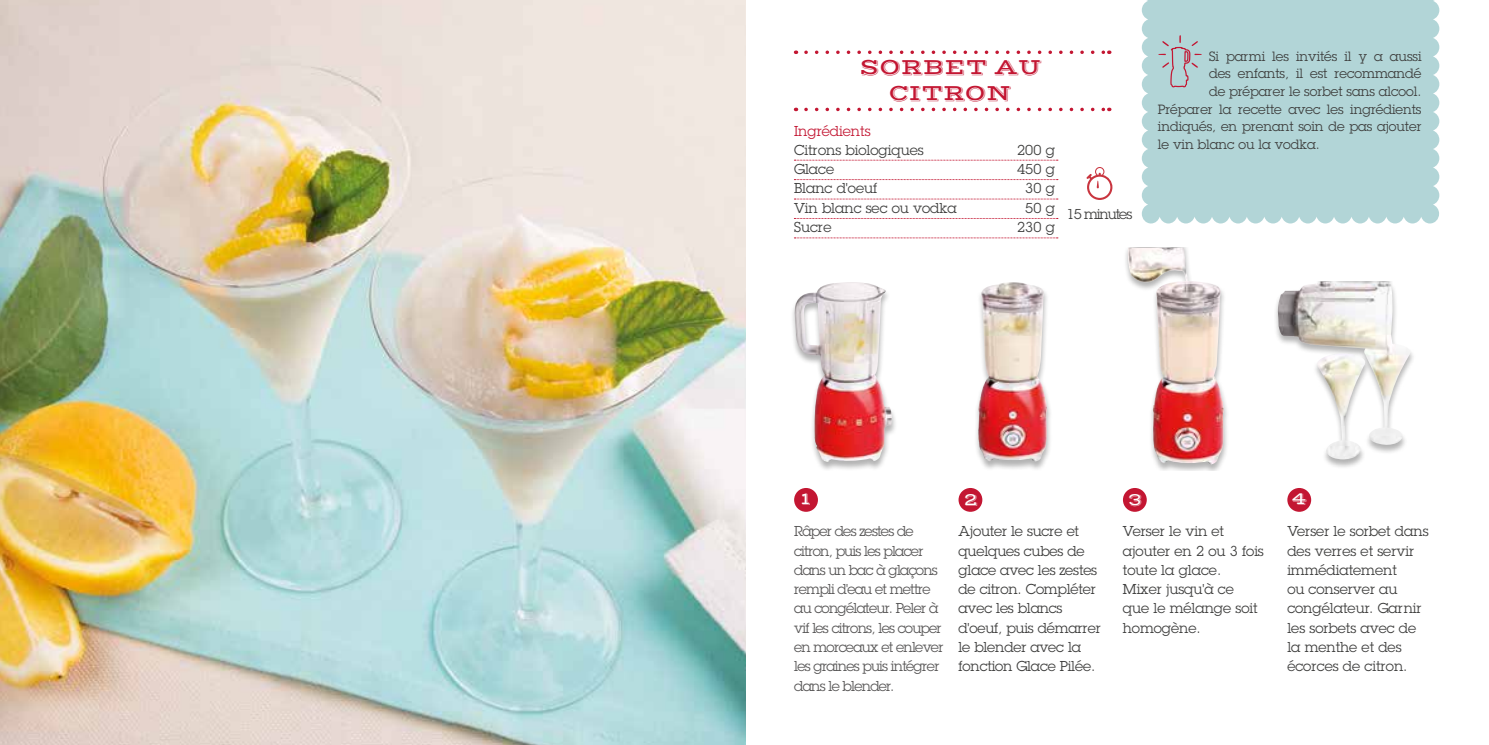
<style>
.page{position:relative;width:1489px;height:745px;background:#fff}
.page>*{position:absolute;margin:0;border:0;box-sizing:border-box;transform-origin:0 0}
.t1{font:22.75px/26.2px "Vast Shadow";color:#c31632;text-align:center}
.t2{font:17.5px "Vast Shadow";color:#fff}
.t3{font:14px/19.2px "Lubalin Graph";color:#3c3c3b}
.t4{font:14px/19.2px "Lubalin Graph";letter-spacing:-.05em;color:#555454}
.t5{font:14px "Lubalin Graph";color:#c31632}
.t6{font:14px "Lubalin Graph";letter-spacing:-.07em;color:#3c3c3b}
.t7{font:13.12px "Lubalin Graph";color:#3c3c3b}
</style>
<div class="page">
<img style="left:0;top:0;width:745px;height:744px">
<div style="left:1141px;top:0;width:298px;height:223px;background:#b2d5d7"></div>
<div style="left:794px;top:487px;width:24px;height:24px;background:#c31632;border-radius:50%"></div>
<div style="left:958px;top:487px;width:24px;height:24px;background:#c31632;border-radius:50%"></div>
<div style="left:1122px;top:487px;width:24px;height:24px;background:#c31632;border-radius:50%"></div>
<div style="left:1287px;top:487px;width:23px;height:24px;background:#c31632;border-radius:50%"></div>
<svg style="left:806px;top:50px;width:303px;height:4px"></svg>
<svg style="left:806px;top:108px;width:303px;height:3px"></svg>
<div style="left:973px;top:281px;width:79px;height:189px;background:#000;opacity:.3"></div>
<img style="left:977px;top:282px;width:70px;height:179px">
<div style="left:789px;top:281px;width:109px;height:189px;background:#000;opacity:.3"></div>
<img style="left:794px;top:282px;width:99px;height:179px">
<div style="left:1122px;top:247px;width:107px;height:223px;background:#000;opacity:.3"></div>
<img style="left:1126px;top:247px;width:97px;height:218px">
<div style="left:1274px;top:281px;width:142px;height:188px;background:#000;opacity:.3"></div>
<img style="left:1277px;top:281px;width:134px;height:178px">
<svg style="left:794px;top:160px;width:263px;height:1px"></svg>
<svg style="left:794px;top:179px;width:263px;height:1px"></svg>
<svg style="left:794px;top:198px;width:263px;height:1px"></svg>
<svg style="left:794px;top:218px;width:263px;height:1px"></svg>
<svg style="left:794px;top:237px;width:263px;height:1px"></svg>
<svg style="left:1158px;top:35px;width:43px;height:53px;background:#b3c1c5"></svg>
<svg style="left:1086px;top:167px;width:26px;height:33px"></svg>
<h1 class="t1" style="left:859px;top:54px;width:184px">SORBET AU<br>CITRON</h1>
<p class="t5" style="left:794px;top:122px;width:78px">Ingrédients</p>
<p class="t3" style="left:794px;top:140px;width:131px">Citrons biologiques</p>
<p class="t3" style="left:1017px;top:140px;width:39px">200 g</p>
<p class="t3" style="left:794px;top:159px;width:42px">Glace</p>
<p class="t3" style="left:1017px;top:159px;width:39px">450 g</p>
<p class="t3" style="left:794px;top:178px;width:85px">Blanc d'oeuf</p>
<p class="t3" style="left:1025px;top:178px;width:31px">30 g</p>
<p class="t3" style="left:794px;top:198px;width:164px">Vin blanc sec ou vodka</p>
<p class="t3" style="left:1025px;top:198px;width:31px">50 g</p>
<p class="t3" style="left:794px;top:217px;width:39px">Sucre</p>
<p class="t3" style="left:1017px;top:217px;width:39px">230 g</p>
<p class="t6" style="left:1066px;top:205px;width:67px">15 minutes</p>
<p class="t7" style="left:1208px;top:48px;width:214px">Si parmi les invités il y a aussi</p>
<p class="t7" style="left:1208px;top:66px;width:214px">des enfants, il est recommandé</p>
<p class="t7" style="left:1208px;top:83px;width:214px">de préparer le sorbet sans alcool.</p>
<p class="t7" style="left:1157px;top:101px;width:265px">Préparer la recette avec les ingrédients</p>
<p class="t7" style="left:1157px;top:118px;width:265px">indiqués, en prenant soin de pas ajouter</p>
<p class="t7" style="left:1157px;top:135px;width:163px">le vin blanc ou la vodka.</p>
<p class="t2" style="left:800px;top:487px;width:11px">1</p>
<p class="t2" style="left:964px;top:488px;width:15px">2</p>
<p class="t2" style="left:1127px;top:488px;width:16px">3</p>
<p class="t2" style="left:1292px;top:487px;width:16px">4</p>
<p class="t4" style="left:794px;top:521px;width:151px">Râper des zestes de citron, puis les placer dans un bac à glaçons rempli d'eau et mettre au congélateur. Peler à vif les citrons, les couper en morceaux et enlever les graines puis intégrer dans le blender.</p>
<p class="t3" style="left:958px;top:521px;width:144px">Ajouter le sucre et quelques cubes de glace avec les zestes de citron. Compléter avec les blancs d'oeuf, puis démarrer le blender avec la fonction Glace Pilée.</p>
<p class="t3" style="left:1122px;top:521px;width:142px">Verser le vin et ajouter en 2 ou 3 fois toute la glace.<br>Mixer jusqu'à ce<br>que le mélange soit homogène.</p>
<p class="t3" style="left:1287px;top:521px;width:143px">Verser le sorbet dans des verres et servir immédiatement<br>ou conserver au congélateur. Garnir les sorbets avec de la menthe et des écorces de citron.</p>
</div>
